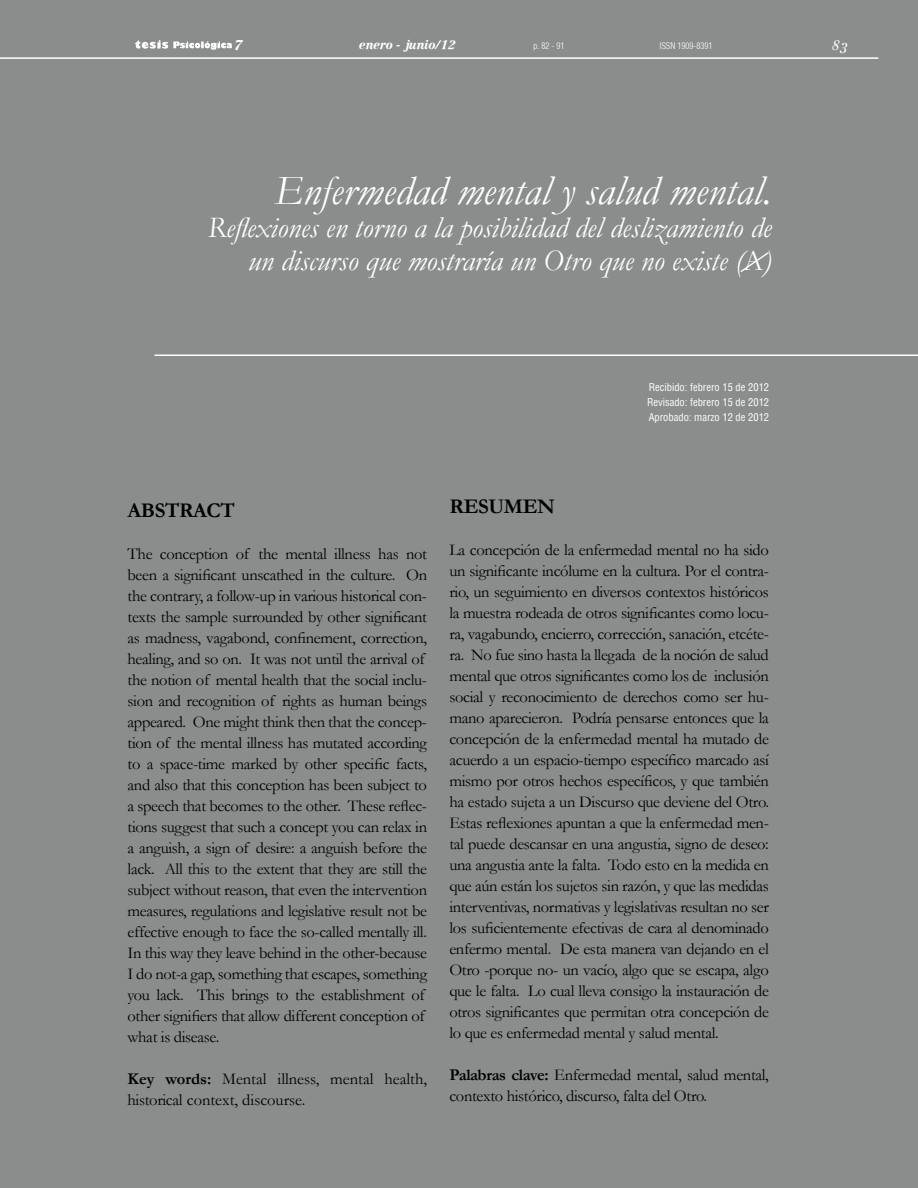
<style>
.page{position:relative;width:918px;height:1188px;background:#8b8d8d}
.page>*{position:absolute;margin:0;border:0;box-sizing:border-box;transform-origin:0 0}
.t1{font:italic 42px "Garamond";color:#fff}
.t2{font:italic 30px/33px "Garamond";color:#fff;text-align:right}
.t3{font:700 21px "Garamond";letter-spacing:-.02em;color:#000}
.t4{font:16.5px/21px "Garamond";letter-spacing:-.02em;color:#000}
.t5{font:16.5px/21px "Garamond";color:#000}
.t6{font:13.5px "Century Reprise OSSSK Italic";color:#fff}
.t7{font:13.5px "Century Reprise Black SSK Italic";color:#fff}
.t8{font:12px "Century Reprise Black SSK Italic";color:#fff}
.t9{font:condensed 10.5px/15px "Helvetica";color:#fff;text-align:justify}
.t10{font:300 condensed 9px "Helvetica";color:#fff}
.s1{font-style:normal}
.s2{font-weight:700}
</style>
<div class="page">
<hr style="left:0;top:57px;width:878px;height:2px;background:#fff">
<svg style="left:134px;top:40px;width:98px;height:10px"></svg>
<hr style="left:154px;top:355px;width:764px;height:1px;background:#fff">
<svg style="left:740px;top:252px;width:29px;height:20px"></svg>
<p class="t7" style="left:235px;top:37px;width:10px">7</p>
<p class="t8" style="left:359px;top:37px;width:98px">enero - junio/12</p>
<p class="t10" style="left:659px;top:40px;width:54px">ISSN 1909-8391</p>
<p class="t6" style="left:832px;top:37px;width:17px">83</p>
<p class="t10" style="left:534px;top:40px;width:32px">p. 82 - 91</p>
<h1 class="t1" style="left:274px;top:165px;width:499px">Enfermedad mental y salud mental.</h1>
<h2 class="t2" style="left:207px;top:210px;width:566px">Reflexiones en torno a la posibilidad del deslizamiento de un discurso que mostraría un Otro que no existe (<span class="s1">A</span>)</h2>
<p class="t9" style="left:647px;top:379px;width:124px">Recibido: febrero 15 de 2012<br>Revisado: febrero 15 de 2012<br>Aprobado: marzo 12 de 2012</p>
<p class="t3" style="left:128px;top:498px;width:109px">ABSTRACT</p>
<p class="t4" style="left:128px;top:543px;width:301px">The conception of the mental illness has not been a significant unscathed in the culture. On the contrary, a follow-up in various historical con&shy;texts the sample surrounded by other significant as madness, vagabond, confinement, correction, healing, and so on. It was not until the arrival of the notion of mental health that the social inclu&shy;sion and recognition of rights as human beings appeared. One might think then that the concep&shy;tion of the mental illness has mutated according to a space-time marked by other specific facts, and also that this conception has been subject to a speech that becomes to the other. These reflec&shy;tions suggest that such a concept you can relax in a anguish, a sign of desire: a anguish before the lack. All this to the extent that they are still the subject without reason, that even the intervention measures, regulations and legislative result not be effective enough to face the so-called mentally ill.<br>In this way they leave behind in the other-because I do not-a gap, something that escapes, something you lack. This brings to the establishment of other signifiers that allow different conception of what is disease.</p>
<p class="t5" style="left:128px;top:1068px;width:301px"><span class="s2">Key words:</span> Mental illness, mental health, historical context, discourse.</p>
<p class="t3" style="left:449px;top:494px;width:107px">RESUMEN</p>
<p class="t4" style="left:449px;top:539px;width:321px;text-align:justify">La concepción de la enfermedad mental no ha sido un significante incólume en la cultura. Por el contra&shy;rio, un seguimiento en diversos contextos históricos la muestra rodeada de otros significantes como locu&shy;ra, vagabundo, encierro, corrección, sanación, etcéte&shy;ra. No fue sino hasta la llegada de la noción de salud mental que otros significantes como los de inclusión social y reconocimiento de derechos como ser hu&shy;mano aparecieron. Podría pensarse entonces que la concepción de la enfermedad mental ha mutado de acuerdo a un espacio-tiempo específico marcado así mismo por otros hechos específicos, y que también ha estado sujeta a un Discurso que deviene del Otro.<br>Estas reflexiones apuntan a que la enfermedad men&shy;tal puede descansar en una angustia, signo de deseo: una angustia ante la falta. Todo esto en la medida en que aún están los sujetos sin razón, y que las medidas interventivas, normativas y legislativas resultan no ser los suficientemente efectivas de cara al denominado enfermo mental. De esta manera van dejando en el Otro -porque no- un vacío, algo que se escapa, algo que le falta. Lo cual lleva consigo la instauración de otros significantes que permitan otra concepción de lo que es enfermedad mental y salud mental.</p>
<p class="t4" style="left:449px;top:1064px;width:321px"><span class="s2">Palabras clave:</span> Enfermedad mental, salud mental, contexto histórico, discurso, falta del Otro.</p>
</div>
